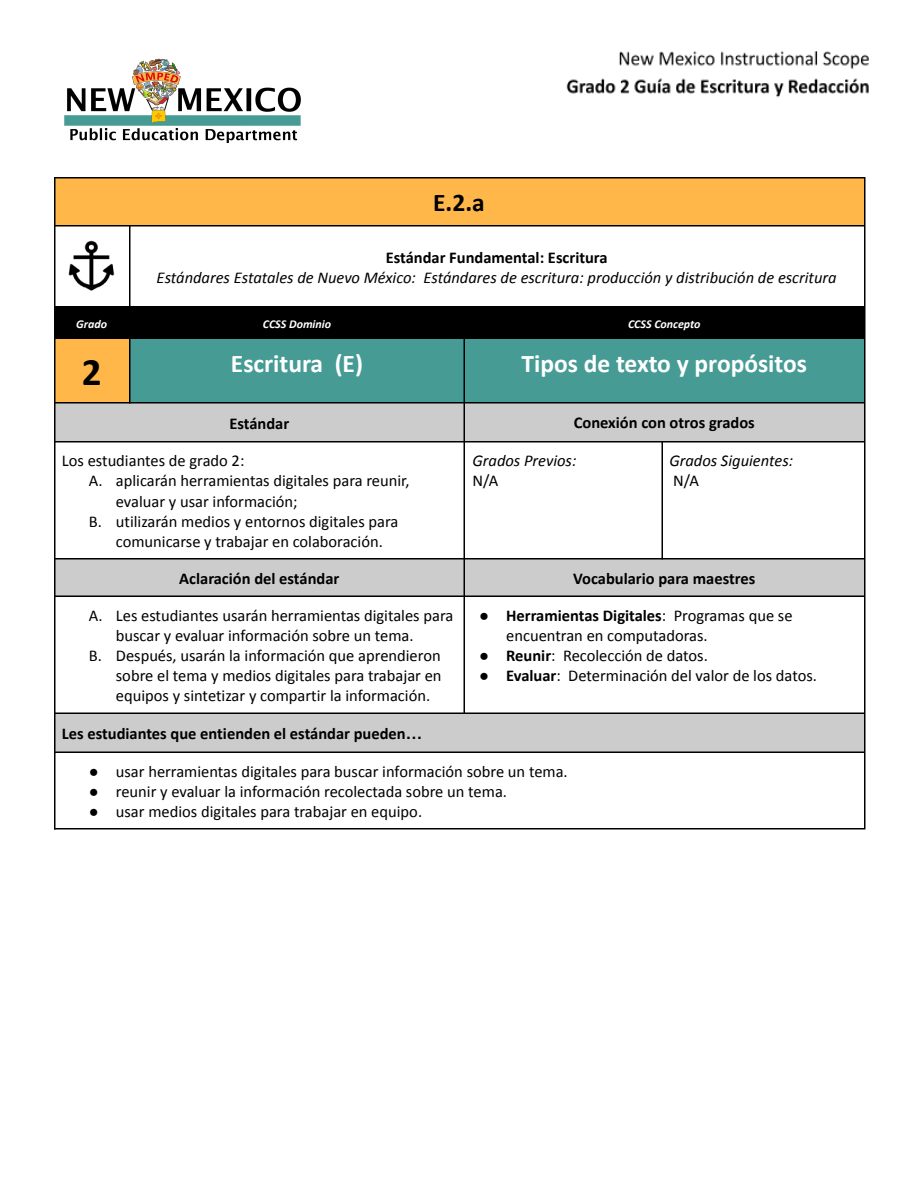
<style>
.page{position:relative;width:918px;height:1188px;background:#fff}
.page>*{position:absolute;margin:0;border:0;box-sizing:border-box;transform-origin:0 0}
.t1{font:700 39px "Calibri";color:#000}
.t2{font:700 25.5px "Calibri";color:#fff}
.t3{font:700 25.5px "Calibri";color:#000}
.t4{font:16.5px/20.1px "Calibri";color:#000}
.t5{font:700 16.5px "Calibri";color:#000}
.t6{font:italic 16.5px "Calibri";color:#000}
.t7{font:italic 700 12px "Calibri";color:#fff}
.s1{font-family:"Arial"}
.s2{font-weight:700}
</style>
<div class="page">
<div style="left:54px;top:177px;width:810px;height:49px;background:#ffb749"></div>
<div style="left:54px;top:307px;width:75px;height:31px;background:#000"></div>
<div style="left:129px;top:307px;width:336px;height:31px;background:#000"></div>
<div style="left:465px;top:307px;width:399px;height:31px;background:#000"></div>
<div style="left:54px;top:338px;width:75px;height:65px;background:#ffb749"></div>
<div style="left:129px;top:338px;width:336px;height:65px;background:#469c95"></div>
<div style="left:465px;top:338px;width:399px;height:65px;background:#469c95"></div>
<div style="left:54px;top:403px;width:411px;height:39px;background:#ccc"></div>
<div style="left:465px;top:403px;width:399px;height:39px;background:#ccc"></div>
<div style="left:54px;top:559px;width:411px;height:37px;background:#ccc"></div>
<div style="left:465px;top:559px;width:399px;height:37px;background:#ccc"></div>
<div style="left:54px;top:714px;width:810px;height:38px;background:#ccc"></div>
<hr style="left:54px;top:177px;width:2px;height:652px;background:#000">
<hr style="left:129px;top:225px;width:2px;height:179px;background:#000">
<hr style="left:463px;top:306px;width:2px;height:408px;background:#000">
<hr style="left:662px;top:441px;width:1px;height:119px;background:#000">
<hr style="left:864px;top:177px;width:2px;height:652px;background:#000">
<hr style="left:54px;top:177px;width:810px;height:2px;background:#000">
<hr style="left:54px;top:225px;width:810px;height:2px;background:#000">
<hr style="left:54px;top:306px;width:810px;height:1px;background:#000">
<hr style="left:54px;top:338px;width:810px;height:1px;background:#000">
<hr style="left:54px;top:402px;width:810px;height:2px;background:#000">
<hr style="left:54px;top:441px;width:810px;height:2px;background:#000">
<hr style="left:54px;top:558px;width:810px;height:1px;background:#000">
<hr style="left:54px;top:595px;width:810px;height:2px;background:#000">
<hr style="left:54px;top:712px;width:810px;height:2px;background:#000">
<hr style="left:54px;top:751px;width:810px;height:2px;background:#000">
<hr style="left:54px;top:828px;width:810px;height:2px;background:#000">
<img style="left:64px;top:58px;width:237px;height:85px">
<img style="left:68px;top:240px;width:47px;height:51px">
<img style="left:566px;top:51px;width:303px;height:47px">
<h2 class="t3" style="left:433px;top:192px;width:53px">E.2.a</h2>
<p class="t5" style="left:386px;top:250px;width:223px">Estándar Fundamental: Escritura</p>
<p class="t6" style="left:157px;top:270px;width:682px">Estándares Estatales de Nuevo México: Estándares de escritura: producción y distribución de escritura</p>
<p class="t7" style="left:76px;top:319px;width:32px">Grado</p>
<p class="t7" style="left:263px;top:319px;width:70px">CCSS Dominio</p>
<p class="t7" style="left:628px;top:319px;width:74px">CCSS Concepto</p>
<h1 class="t1" style="left:82px;top:356px;width:21px">2</h1>
<h2 class="t2" style="left:231px;top:353px;width:134px">Escritura (E)</h2>
<h2 class="t2" style="left:522px;top:353px;width:287px">Tipos de texto y propósitos</h2>
<p class="t5" style="left:229px;top:416px;width:61px">Estándar</p>
<p class="t5" style="left:574px;top:416px;width:182px">Conexión con otros grados</p>
<p class="t4" style="left:62px;top:452px;width:184px">Los estudiantes de grado 2:</p>
<p class="t4" style="left:89px;top:472px;width:322px">A. aplicarán herramientas digitales para reunir,</p>
<p class="t4" style="left:116px;top:492px;width:183px">evaluar y usar información;</p>
<p class="t4" style="left:89px;top:513px;width:311px">B. utilizarán medios y entornos digitales para</p>
<p class="t4" style="left:116px;top:533px;width:269px">comunicarse y trabajar en colaboración.</p>
<p class="t6" style="left:472px;top:454px;width:105px">Grados Previos:</p>
<p class="t4" style="left:472px;top:472px;width:27px">N/A</p>
<p class="t6" style="left:669px;top:454px;width:125px">Grados Siguientes:</p>
<p class="t4" style="left:673px;top:472px;width:27px">N/A</p>
<p class="t5" style="left:179px;top:572px;width:162px">Aclaración del estándar</p>
<p class="t5" style="left:573px;top:572px;width:184px">Vocabulario para maestres</p>
<p class="t4" style="left:89px;top:607px;width:366px">A. Les estudiantes usarán herramientas digitales para</p>
<p class="t4" style="left:116px;top:627px;width:299px">buscar y evaluar información sobre un tema.</p>
<p class="t4" style="left:89px;top:647px;width:353px">B. Después, usarán la información que aprendieron</p>
<p class="t4" style="left:116px;top:667px;width:327px">sobre el tema y medios digitales para trabajar en</p>
<p class="t4" style="left:116px;top:687px;width:316px">equipos y sintetizar y compartir la información.</p>
<p class="t4" style="left:506px;top:607px;width:288px;text-indent:-27px"><span class="s1">●</span> <span class="s2">Herramientas Digitales</span>: Programas que se encuentran en computadoras.</p>
<p class="t4" style="left:479px;top:647px;width:230px"><span class="s1">●</span> <span class="s2">Reunir</span>: Recolección de datos.</p>
<p class="t4" style="left:479px;top:667px;width:339px"><span class="s1">●</span> <span class="s2">Evaluar</span>: Determinación del valor de los datos.</p>
<p class="t5" style="left:62px;top:727px;width:362px">Les estudiantes que entienden el estándar pueden<span class="s1">…</span></p>
<p class="t4" style="left:89px;top:763px;width:480px"><span class="s1">●</span> usar herramientas digitales para buscar información sobre un tema.</p>
<p class="t4" style="left:89px;top:783px;width:420px"><span class="s1">●</span> reunir y evaluar la información recolectada sobre un tema.</p>
<p class="t4" style="left:89px;top:803px;width:335px"><span class="s1">●</span> usar medios digitales para trabajar en equipo.</p>
</div>
